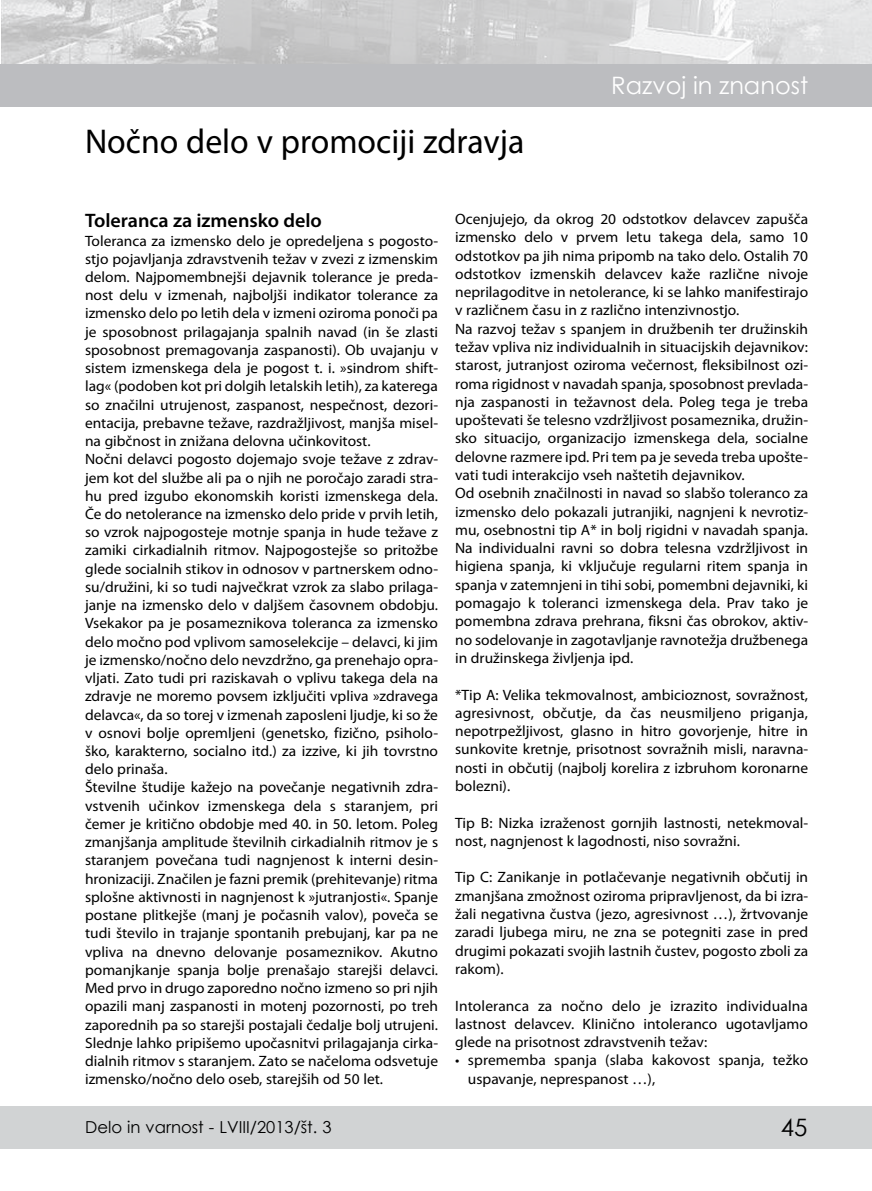
<style>
.page{position:relative;width:872px;height:1191px;background:#fff}
.page>*{position:absolute;margin:0;border:0;box-sizing:border-box;transform-origin:0 0}
.t1{font:34.5px "Myriad Pro";color:#000}
.t2{font:24px "Century Gothic";color:#fff}
.t3{font:24px "Century Gothic";color:#000}
.t4{font:600 19.5px "Myriad Pro";color:#000}
.t5{font:16.5px "Century Gothic";color:#000}
.t6{font:15px/18.3px "Myriad Pro";color:#000}
</style>
<div class="page">
<div style="left:0;top:1106px;width:872px;height:42px;background:#d1d3d4"></div>
<img style="left:1px;top:0;width:871px;height:64px">
<div style="left:0;top:64px;width:872px;height:42px;background:#bcbdc0"></div>
<h1 class="t1" style="left:85px;top:121px;width:441px">Nočno delo v promociji zdravja</h1>
<h2 class="t2" style="left:611px;top:69px;width:198px">Razvoj in znanost</h2>
<h3 class="t4" style="left:85px;top:208px;width:238px">Toleranca za izmensko delo</h3>
<p class="t6" style="left:85px;top:231px;width:355px">Toleranca za izmensko delo je opredeljena s pogosto&shy;stjo pojavljanja zdravstvenih težav v zvezi z izmenskim delom. Najpomembnejši dejavnik tolerance je preda&shy;nost delu v izmenah, najboljši indikator tolerance za izmensko delo po letih dela v izmeni oziroma ponoči pa je sposobnost prilagajanja spalnih navad (in še zlasti sposobnost premagovanja zaspanosti). Ob uvajanju v sistem izmenskega dela je pogost t. i. »sindrom shift&shy;lag« (podoben kot pri dolgih letalskih letih), za katerega so značilni utrujenost, zaspanost, nespečnost, dezori&shy;entacija, prebavne težave, razdražljivost, manjša misel&shy;na gibčnost in znižana delovna učinkovitost.<br>Nočni delavci pogosto dojemajo svoje težave z zdrav&shy;jem kot del službe ali pa o njih ne poročajo zaradi stra&shy;hu pred izgubo ekonomskih koristi izmenskega dela.<br>Če do netolerance na izmensko delo pride v prvih letih, so vzrok najpogosteje motnje spanja in hude težave z zamiki cirkadialnih ritmov. Najpogostejše so pritožbe glede socialnih stikov in odnosov v partnerskem odno&shy;su/družini, ki so tudi največkrat vzrok za slabo prilaga&shy;janje na izmensko delo v daljšem časovnem obdobju.<br>Vsekakor pa je posameznikova toleranca za izmensko delo močno pod vplivom samoselekcije – delavci, ki jim je izmensko/nočno delo nevzdržno, ga prenehajo opra&shy;vljati. Zato tudi pri raziskavah o vplivu takega dela na zdravje ne moremo povsem izključiti vpliva »zdravega delavca«, da so torej v izmenah zaposleni ljudje, ki so že v osnovi bolje opremljeni (genetsko, fizično, psiholo&shy;ško, karakterno, socialno itd.) za izzive, ki jih tovrstno delo prinaša.<br>Številne študije kažejo na povečanje negativnih zdra&shy;vstvenih učinkov izmenskega dela s staranjem, pri čemer je kritično obdobje med 40. in 50. letom. Poleg zmanjšanja amplitude številnih cirkadialnih ritmov je s staranjem povečana tudi nagnjenost k interni desin&shy;hronizaciji. Značilen je fazni premik (prehitevanje) ritma splošne aktivnosti in nagnjenost k »jutranjosti«. Spanje postane plitkejše (manj je počasnih valov), poveča se tudi število in trajanje spontanih prebujanj, kar pa ne vpliva na dnevno delovanje posameznikov. Akutno pomanjkanje spanja bolje prenašajo starejši delavci.<br>Med prvo in drugo zaporedno nočno izmeno so pri njih opazili manj zaspanosti in motenj pozornosti, po treh zaporednih pa so starejši postajali čedalje bolj utrujeni.<br>Slednje lahko pripišemo upočasnitvi prilagajanja cirka&shy;dialnih ritmov s staranjem. Zato se načeloma odsvetuje izmensko/nočno delo oseb, starejših od 50 let.</p>
<p class="t6" style="left:455px;top:209px;width:355px">Ocenjujejo, da okrog 20 odstotkov delavcev zapušča izmensko delo v prvem letu takega dela, samo 10 odstotkov pa jih nima pripomb na tako delo. Ostalih 70 odstotkov izmenskih delavcev kaže različne nivoje neprilagoditve in netolerance, ki se lahko manifestirajo v različnem času in z različno intenzivnostjo.<br>Na razvoj težav s spanjem in družbenih ter družinskih težav vpliva niz individualnih in situacijskih dejavnikov: starost, jutranjost oziroma večernost, fleksibilnost ozi&shy;roma rigidnost v navadah spanja, sposobnost prevlada&shy;nja zaspanosti in težavnost dela. Poleg tega je treba upoštevati še telesno vzdržljivost posameznika, družin&shy;sko situacijo, organizacijo izmenskega dela, socialne delovne razmere ipd. Pri tem pa je seveda treba upošte&shy;vati tudi interakcijo vseh naštetih dejavnikov.<br>Od osebnih značilnosti in navad so slabšo toleranco za izmensko delo pokazali jutranjiki, nagnjeni k nevrotiz&shy;mu, osebnostni tip A* in bolj rigidni v navadah spanja.<br>Na individualni ravni so dobra telesna vzdržljivost in higiena spanja, ki vključuje regularni ritem spanja in spanja v zatemnjeni in tihi sobi, pomembni dejavniki, ki pomagajo k toleranci izmenskega dela. Prav tako je pomembna zdrava prehrana, fiksni čas obrokov, aktiv&shy;no sodelovanje in zagotavljanje ravnotežja družbenega in družinskega življenja ipd.</p>
<p class="t6" style="left:455px;top:685px;width:354px;text-align:justify">*Tip A: Velika tekmovalnost, ambicioznost, sovražnost, agresivnost, občutje, da čas neusmiljeno priganja, nepotrpežljivost, glasno in hitro govorjenje, hitre in sunkovite kretnje, prisotnost sovražnih misli, naravna&shy;nosti in občutij (najbolj korelira z izbruhom koronarne bolezni).</p>
<p class="t6" style="left:455px;top:813px;width:354px">Tip B: Nizka izraženost gornjih lastnosti, netekmoval&shy;nost, nagnjenost k lagodnosti, niso sovražni.</p>
<p class="t6" style="left:455px;top:868px;width:354px;text-align:justify">Tip C: Zanikanje in potlačevanje negativnih občutij in zmanjšana zmožnost oziroma pripravljenost, da bi izra&shy;žali negativna čustva (jezo, agresivnost …), žrtvovanje zaradi ljubega miru, ne zna se potegniti zase in pred drugimi pokazati svojih lastnih čustev, pogosto zboli za rakom).</p>
<p class="t6" style="left:455px;top:996px;width:354px;text-align:justify">Intoleranca za nočno delo je izrazito individualna lastnost delavcev. Klinično intoleranco ugotavljamo glede na prisotnost zdravstvenih težav:</p>
<p class="t6" style="left:468px;top:1051px;width:342px;text-indent:-13px">• sprememba spanja (slaba kakovost spanja, težko uspavanje, neprespanost …),</p>
<p class="t5" style="left:85px;top:1115px;width:248px">Delo in varnost - LVIII/2013/št. 3</p>
<h2 class="t3" style="left:780px;top:1110px;width:28px">45</h2>
</div>
